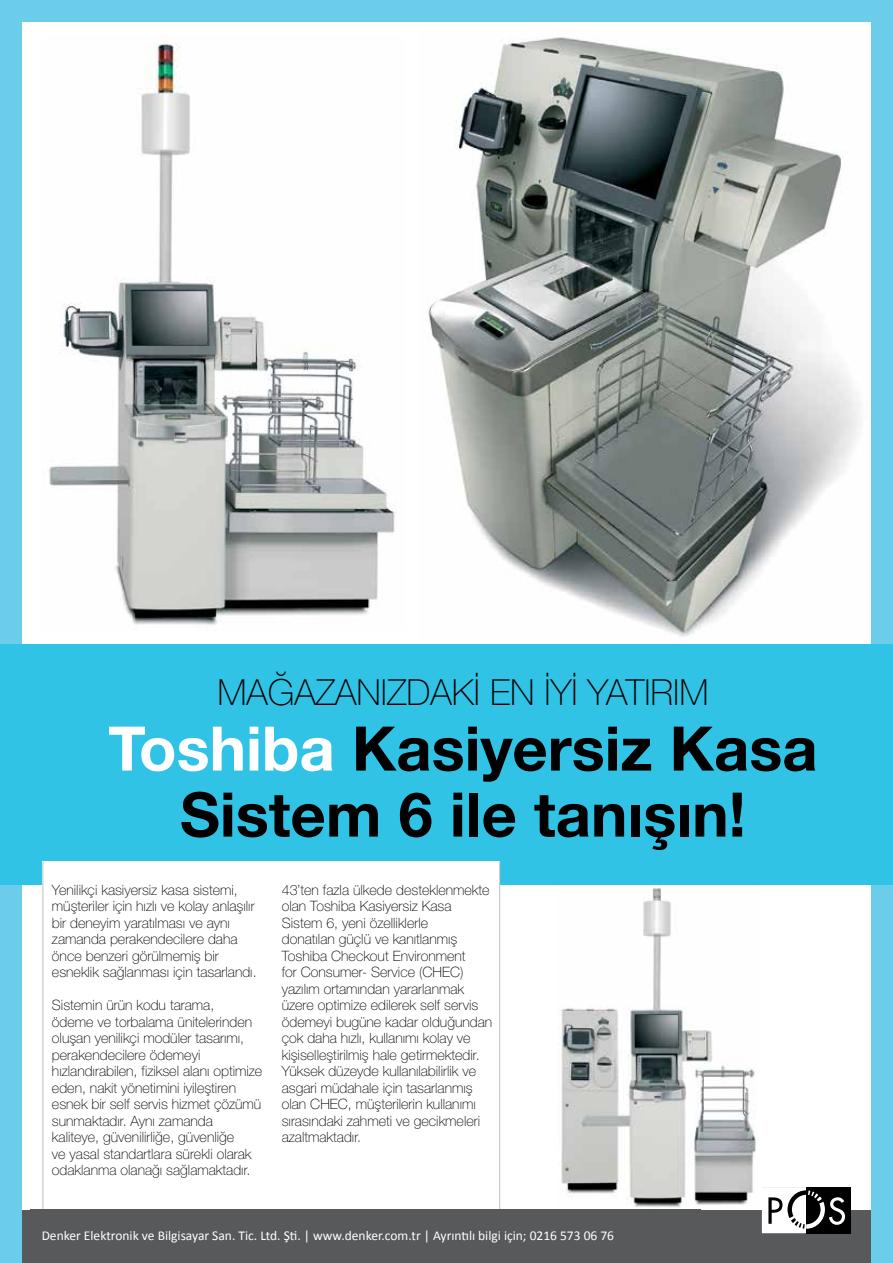
<style>
.page{position:relative;width:893px;height:1263px;background:#fff}
.page>*{position:absolute;margin:0;border:0;box-sizing:border-box;transform-origin:0 0}
.t1{font:700 61.5px/66px "Helvetica Neue LT Std";color:#000;text-align:center}
.t2{font:100 36px "Helvetica Neue LT Std";color:#000}
.t3{font:100 14.25px/16.5px "Helvetica Neue LT Std";color:#000}
.t4{font:13.5px "Calibri";color:#fff}
.s1{color:#fff}
</style>
<div class="page">
<div style="left:0;top:1210px;width:893px;height:53px;background:#58595b"></div>
<img style="left:428px;top:37px;width:431px;height:600px">
<div style="left:0;top:0;width:893px;height:21px;background:#6bcde9"></div>
<div style="left:0;top:0;width:21px;height:1263px;background:#6bcde9"></div>
<div style="left:872px;top:0;width:21px;height:1263px;background:#6bcde9"></div>
<div style="left:0;top:644px;width:893px;height:240px;background:#30c3e5"></div>
<div style="left:43px;top:861px;width:457px;height:52px;background:#fff"></div>
<hr style="left:43px;top:861px;width:1px;height:372px;background:#bcbec0">
<hr style="left:499px;top:861px;width:1px;height:372px;background:#bcbec0">
<img style="left:558px;top:887px;width:198px;height:321px">
<img style="left:49px;top:39px;width:347px;height:586px">
<div style="left:806px;top:1187px;width:44px;height:46px;background:#000"></div>
<svg style="left:762px;top:1187px;width:83px;height:46px"></svg>
<div style="left:31px;top:1209px;width:670px;height:42px;background:#58595b"></div>
<h2 class="t2" style="left:217px;top:671px;width:493px">MAĞAZANIZDAKİ EN İYİ YATIRIM</h2>
<h1 class="t1" style="left:108px;top:714px;width:711px"><span class="s1">Toshiba</span> Kasiyersiz Kasa<br>Sistem 6 ile tanışın!</h1>
<p class="t3" style="left:52px;top:881px;width:206px">Yenilikçi kasiyersiz kasa sistemi, müşteriler için hızlı ve kolay anlaşılır bir deneyim yaratılması ve aynı zamanda perakendecilere daha önce benzeri görülmemiş bir esneklik sağlanması için tasarlandı.</p>
<p class="t3" style="left:52px;top:997px;width:212px">Sistemin ürün kodu tarama,<br>ödeme ve torbalama ünitelerinden oluşan yenilikçi modüler tasarımı, perakendecilere ödemeyi hızlandırabilen, fiziksel alanı optimize eden, nakit yönetimini iyileştiren esnek bir self servis hizmet çözümü sunmaktadır. Aynı zamanda kaliteye, güvenilirliğe, güvenliğe<br>ve yasal standartlara sürekli olarak odaklanma olanağı sağlamaktadır.</p>
<p class="t3" style="left:282px;top:881px;width:212px">43’ten fazla ülkede desteklenmekte olan Toshiba Kasiyersiz Kasa<br>Sistem 6, yeni özelliklerle<br>donatılan güçlü ve kanıtlanmış<br>Toshiba Checkout Environment<br>for Consumer- Service (CHEC) yazılım ortamından yararlanmak üzere optimize edilerek self servis ödemeyi bugüne kadar olduğundan çok daha hızlı, kullanımı kolay ve kişiselleştirilmiş hale getirmektedir.<br>Yüksek düzeyde kullanılabilirlik ve asgari müdahale için tasarlanmış olan CHEC, müşterilerin kullanımı sırasındaki zahmeti ve gecikmeleri azaltmaktadır.</p>
<p class="t4" style="left:42px;top:1227px;width:574px">Denker Elektronik ve Bilgisayar San. Tic. Ltd. Şti. | www.denker.com.tr | Ayrıntılı bilgi için; 0216 573 06 76</p>
</div>
